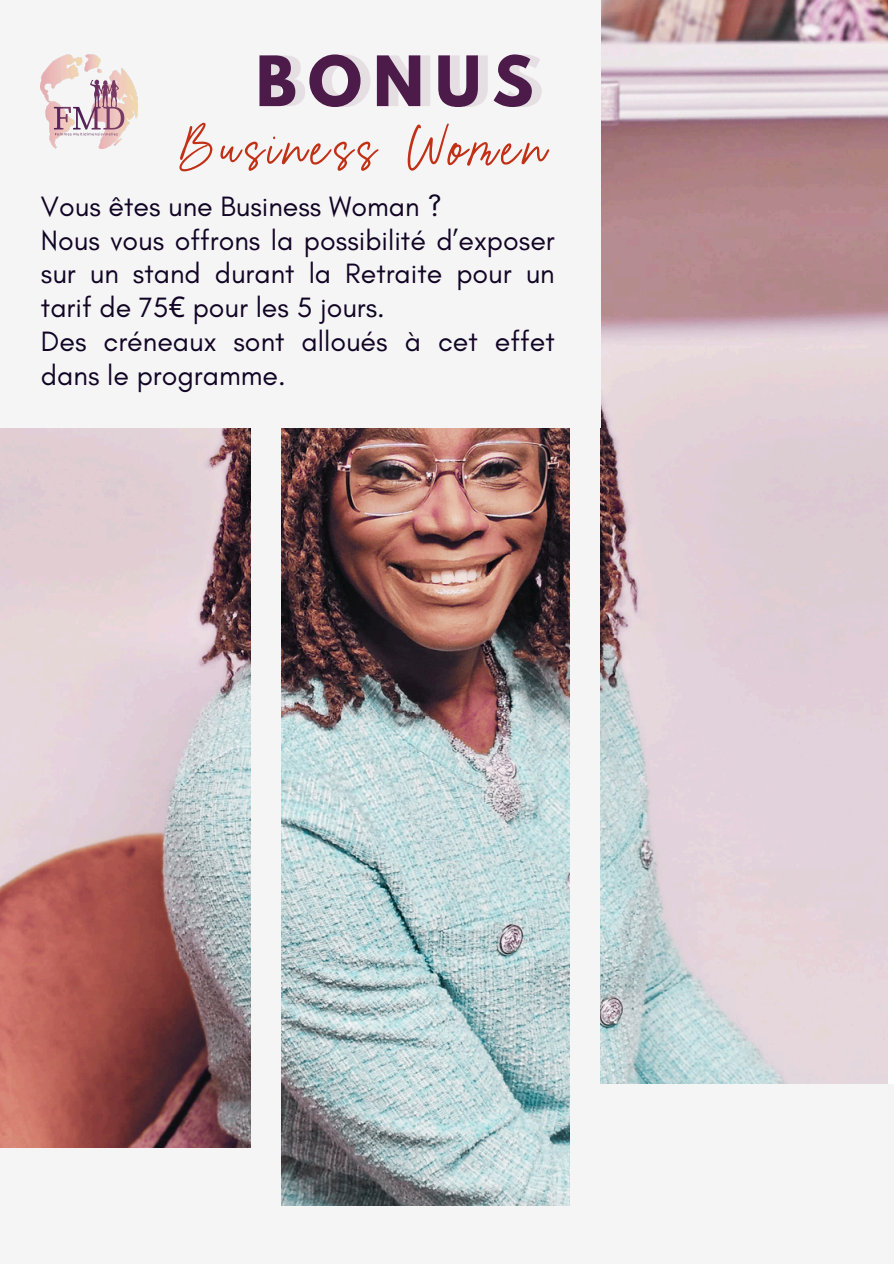
<style>
.page{position:relative;width:894px;height:1264px;background:#fff}
.page>*{position:absolute;margin:0;border:0;box-sizing:border-box;transform-origin:0 0}
.t1{font:69.45px "Fancy Delight";letter-spacing:.07em;color:#c23016}
.t2{font:700 61.5px "League Spartan";letter-spacing:-.58em;color:#4c1b4a}
.t3{font:28.5px/33.8px "Glacial Indifference";color:#110425;text-align:justify}
.s1{font-family:"Noto Sans"}
</style>
<div class="page">
<img style="left:0;top:0;width:886px;height:1206px">
<div style="left:570px;top:0;width:30px;height:1263px;background:#f6f5f5"></div>
<div style="left:251px;top:0;width:29px;height:1263px;background:#f6f5f5"></div>
<div style="left:0;top:0;width:600px;height:428px;background:#f6f5f5"></div>
<div style="left:270px;top:1206px;width:300px;height:57px;background:#f6f5f5"></div>
<div style="left:585px;top:1084px;width:308px;height:179px;background:#f6f5f5"></div>
<div style="left:0;top:1148px;width:256px;height:115px;background:#f6f5f5"></div>
<img style="left:41px;top:54px;width:97px;height:95px">
<p class="t2" style="left:256px;top:51px;width:289px">BB OO NN UU SS</p>
<p class="t1" style="left:181px;top:108px;width:367px">Business Women</p>
<h2 class="t3" style="left:41px;top:189px;width:402px">Vous êtes une Business Woman ?</h2>
<h2 class="t3" style="left:41px;top:223px;width:515px">Nous vous offrons la possibilité d’exposer sur un stand durant la Retraite pour un tarif de 75<span class="s1">€</span> pour les 5 jours.</h2>
<p class="t3" style="left:41px;top:324px;width:515px">Des créneaux sont alloués à cet effet dans le programme.</p>
</div>
